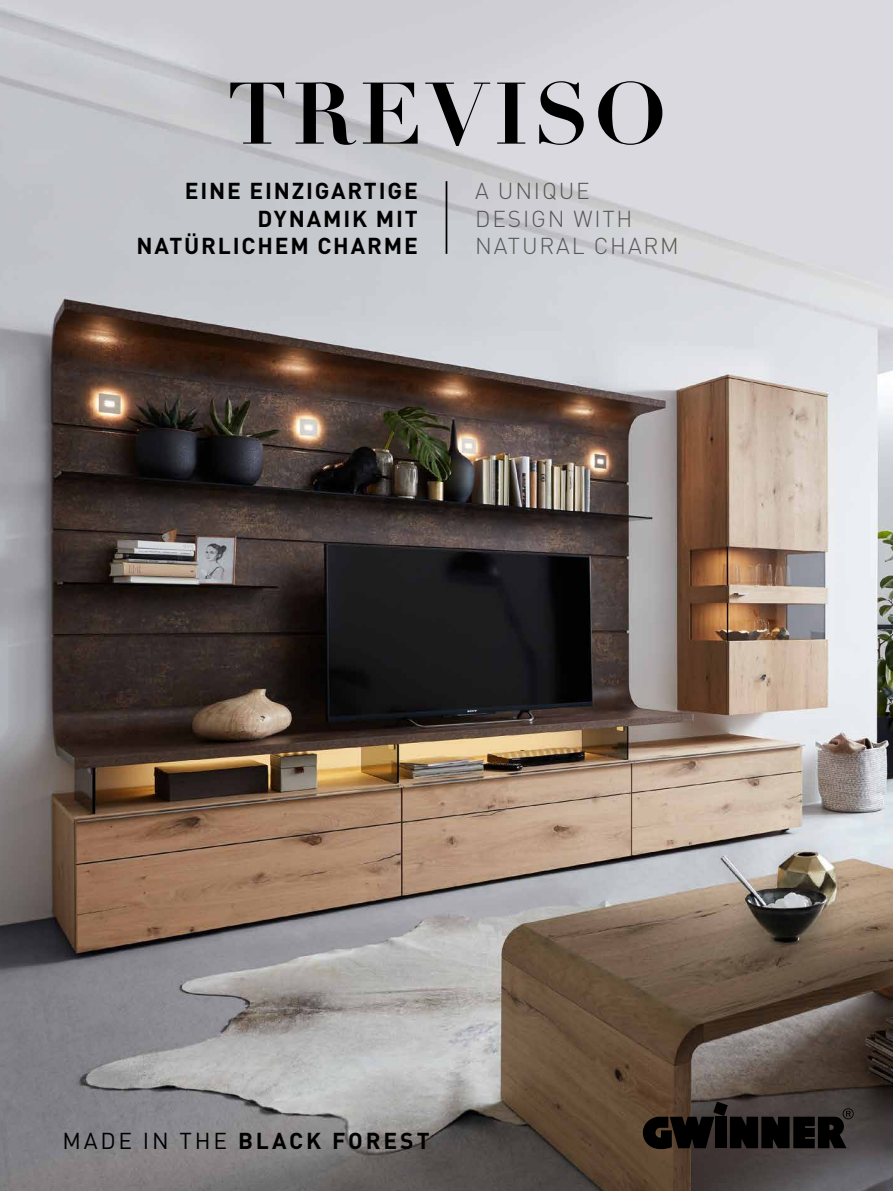
<style>
.page{position:relative;width:893px;height:1191px;background:#fff}
.page>*{position:absolute;margin:0;border:0;box-sizing:border-box;transform-origin:0 0}
.t1{font:700 85.75px "Didot";letter-spacing:.06em;color:#000}
.t2{font:700 22.75px/27.3px "DIN Pro";letter-spacing:.08em;color:#000;text-align:right}
.t3{font:300 22.75px/27.3px "DIN Pro";letter-spacing:.08em;color:#575756}
.t4{font:700 22.75px "DIN Pro";letter-spacing:.13em;color:#000}
.s1{font-weight:400}
</style>
<div class="page">
<img style="left:0;top:0;width:893px;height:1191px">
<hr style="left:446px;top:181px;width:1px;height:73px;background:#000">
<svg style="left:643px;top:1101px;width:211px;height:48px;background:#231e1b"></svg>
<h1 class="t1" style="left:227px;top:59px;width:440px">TREVISO</h1>
<p class="t2" style="left:137px;top:175px;width:283px">EINE EINZIGARTIGE<br>DYNAMIK MIT<br>NATÜRLICHEM CHARME</p>
<p class="t3" style="left:475px;top:175px;width:205px">A UNIQUE<br>DESIGN WITH<br>NATURAL CHARM</p>
<p class="t4" style="left:62px;top:1121px;width:369px"><span class="s1">MADE IN THE</span> BLACK FOREST</p>
</div>
